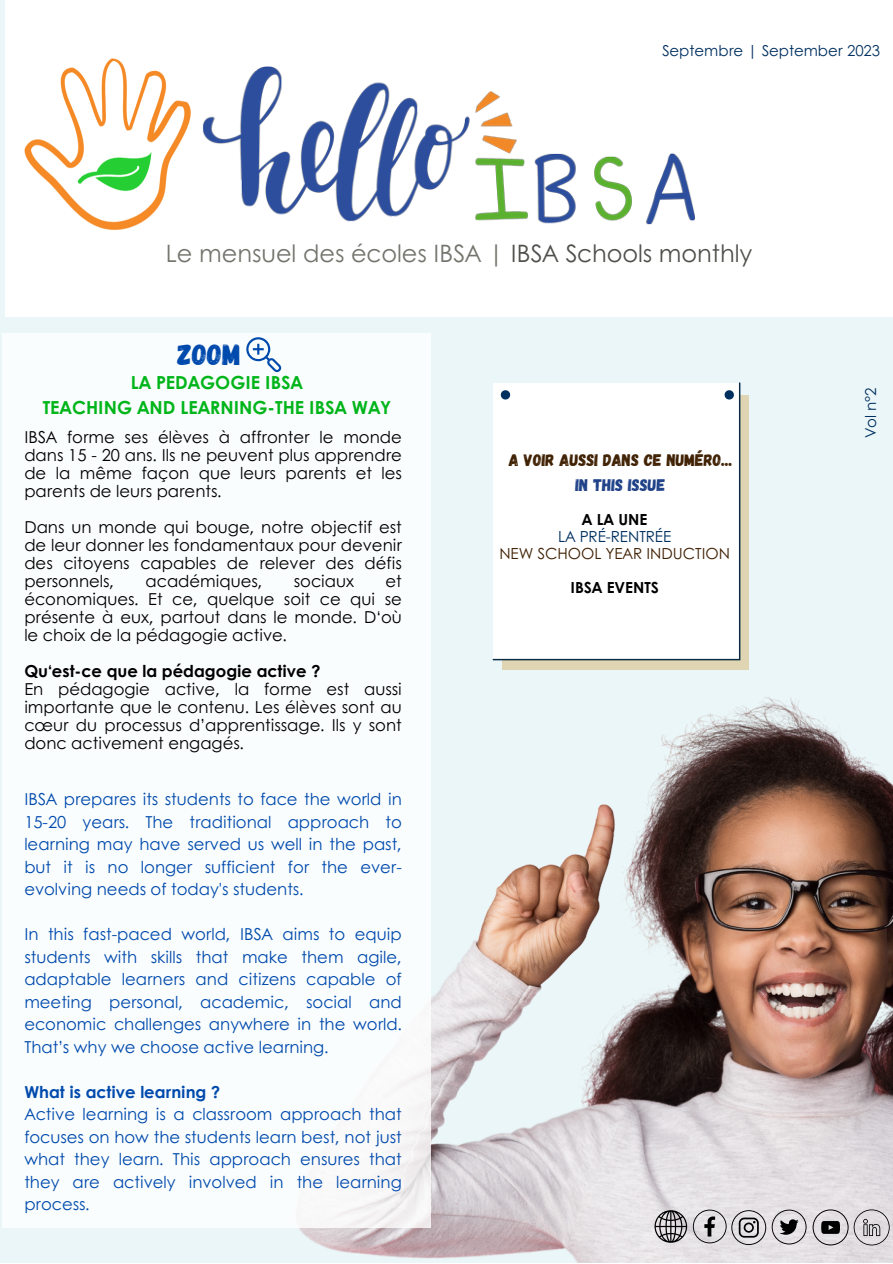
<style>
.page{position:relative;width:893px;height:1264px;background:#fff}
.page>*{position:absolute;margin:0;border:0;box-sizing:border-box;transform-origin:0 0}
.t1{font:29.1px "Gagalin";color:#004aad}
.t2{font:24px "Century Gothic";color:#74746d}
.t3{font:700 18px "Century Gothic";color:#00b51a}
.t4{font:16.8px "Gagalin";color:#402104}
.t5{font:16.8px "Gagalin";color:#1f4188}
.t6{font:16.5px/22.5px "Century Gothic";color:#004aad;text-align:justify}
.t7{font:16.5px/18px "Century Gothic";color:#000;text-align:justify}
.t8{font:700 16.5px "Century Gothic";color:#000}
.t9{font:700 16.5px "Century Gothic";color:#004aad}
.t10{font:15.3px "Century Gothic";color:#402104}
.t11{font:700 15.3px "Century Gothic";color:#000}
.t12{font:15.3px "Century Gothic";color:#003060}
.t13{font:15px "Century Gothic";color:#003060}
.s1{color:#4f4f4b}
</style>
<div class="page">
<div style="left:0;top:0;width:892px;height:1262px;background:#ebf6f8"></div>
<img style="left:209px;top:697px;width:683px;height:565px">
<div style="left:5px;top:0;width:887px;height:316px;background:#fff"></div>
<img style="left:236px;top:67px;width:458px;height:158px">
<img style="left:24px;top:58px;width:212px;height:173px">
<div style="left:502px;top:395px;width:246px;height:274px;background:#e0d5b2"></div>
<div style="left:492px;top:382px;width:248px;height:278px;background:#fff"></div>
<div style="left:2px;top:333px;width:429px;height:894px;background:#fff"></div>
<svg style="left:654px;top:1209px;width:152px;height:35px;background:#b3b1b3"></svg>
<svg style="left:812px;top:1209px;width:77px;height:36px;background:#b9b6b9"></svg>
<svg style="left:246px;top:337px;width:35px;height:35px"></svg>
<p class="t13" style="left:662px;top:39px;width:219px">Septembre | September 2023</p>
<p class="t2" style="left:166px;top:235px;width:588px">Le mensuel des écoles IBSA | <span class="s1">IBSA Schools monthly</span></p>
<p class="t1" style="left:177px;top:335px;width:65px">ZOOM</p>
<p class="t3" style="left:131px;top:369px;width:174px">LA PEDAGOGIE IBSA</p>
<p class="t3" style="left:43px;top:394px;width:349px">TEACHING AND LEARNING-THE IBSA WAY</p>
<p class="t7" style="left:24px;top:427px;width:379px">IBSA forme ses élèves à affronter le monde dans 15 - 20 ans. Ils ne peuvent plus apprendre de la même façon que leurs parents et les parents de leurs parents.</p>
<p class="t7" style="left:24px;top:517px;width:379px">Dans un monde qui bouge, notre objectif est de leur donner les fondamentaux pour devenir des citoyens capables de relever des défis personnels,</p>
<p class="t7" style="left:145px;top:571px;width:118px">académiques,</p>
<p class="t7" style="left:294px;top:571px;width:62px">sociaux</p>
<p class="t7" style="left:24px;top:571px;width:379px;text-indent:361px">et économiques. Et ce, quelque soit ce qui se présente à eux, partout dans le monde. D‘où le choix de la pédagogie active.</p>
<p class="t8" style="left:24px;top:658px;width:297px">Qu‘est-ce que la pédagogie active ?</p>
<p class="t7" style="left:24px;top:679px;width:379px">En pédagogie active, la forme est aussi importante que le contenu. Les élèves sont au cœur du processus d’apprentissage. Ils y sont donc activement engagés.</p>
<p class="t6" style="left:24px;top:787px;width:379px">IBSA prepares its students to face the world in 15-20 years. The traditional approach to learning may have served us well in the past, but it is no longer sufficient for the ever&shy;evolving needs of today's students.</p>
<p class="t6" style="left:24px;top:922px;width:379px">In this fast-paced world, IBSA aims to equip students with skills that make them agile, adaptable learners and citizens capable of meeting personal, academic, social and economic challenges anywhere in the world.<br>That’s why we choose active learning.</p>
<p class="t9" style="left:24px;top:1079px;width:197px">What is active learning ?</p>
<p class="t6" style="left:24px;top:1102px;width:379px">Active learning is a classroom approach that focuses on how the students learn best, not just what they learn. This approach ensures that they are actively involved in the learning process.</p>
<p class="t4" style="left:508px;top:449px;width:225px">A VOIR AUSSI DANS CE NUMÉRO...</p>
<p class="t5" style="left:575px;top:474px;width:91px">IN THIS ISSUE</p>
<p class="t11" style="left:582px;top:508px;width:67px">A LA UNE</p>
<p class="t12" style="left:558px;top:525px;width:115px">LA PRÉ-RENTRÉE</p>
<p class="t10" style="left:499px;top:541px;width:232px">NEW SCHOOL YEAR INDUCTION</p>
<p class="t11" style="left:570px;top:575px;width:90px">IBSA EVENTS</p>
<p class="t13" style="left:859px;top:438px;width:52px;rotate:-90deg">Vol n°2</p>
</div>
